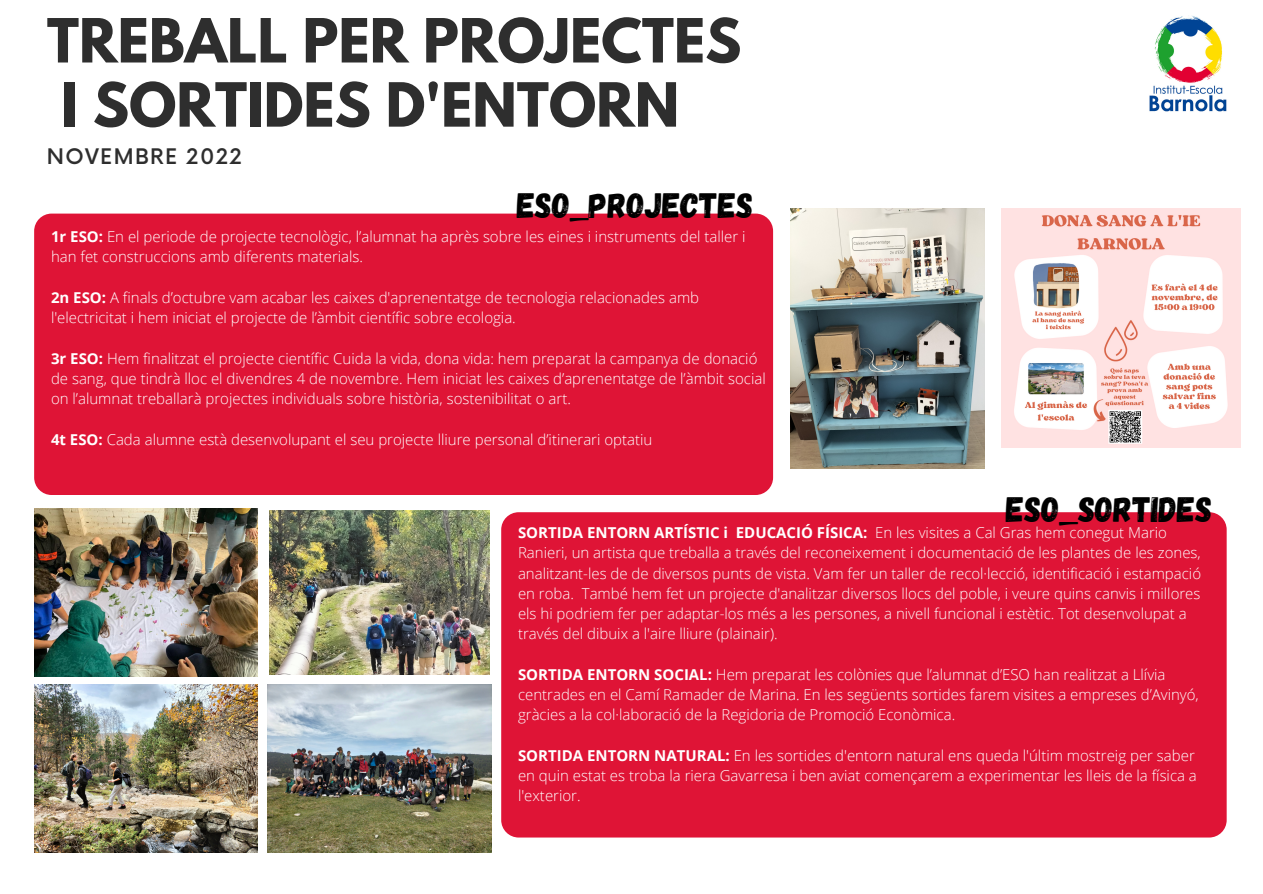
<style>
.page{position:relative;width:1263px;height:894px;background:#fff}
.page>*{position:absolute;margin:0;border:0;box-sizing:border-box;transform-origin:0 0}
.t1{font:700 53.85px/64.1px "League Spartan";color:#2e2e2e}
.t2{font:35.25px "Gagalin";color:#000}
.t3{font:500 20.85px "Now";letter-spacing:.065em;color:#2e2e2e}
.t4{font:300 15px/20.2px "Open Sans";color:#fff}
.s1{font-weight:700}
</style>
<div class="page">
<img style="left:1149px;top:16px;width:78px;height:96px">
<div style="left:34px;top:213px;width:739px;height:282px;background:#df1436;border-radius:17px"></div>
<div style="left:501px;top:512px;width:726px;height:325px;background:#df1436;border-radius:17px"></div>
<img style="left:34px;top:684px;width:224px;height:168px">
<img style="left:268px;top:684px;width:224px;height:168px">
<img style="left:34px;top:508px;width:224px;height:168px">
<img style="left:790px;top:208px;width:195px;height:260px">
<img style="left:270px;top:510px;width:219px;height:164px">
<img style="left:1001px;top:208px;width:239px;height:239px">
<h1 class="t1" style="left:47px;top:16px;width:696px">TREBALL PER PROJECTES<br>I SORTIDES D'ENTORN</h1>
<h3 class="t3" style="left:47px;top:145px;width:196px">NOVEMBRE 2022</h3>
<h2 class="t2" style="left:517px;top:183px;width:238px">ESO_PROJECTES</h2>
<p class="t4" style="left:51px;top:226px;width:696px"><span class="s1">1r ESO:</span> En el periode de projecte tecnològic, l’alumnat ha après sobre les eines i instruments del taller i han fet construccions amb diferents materials.</p>
<p class="t4" style="left:51px;top:287px;width:650px"><span class="s1">2n ESO:</span> A finals d’octubre vam acabar les caixes d'aprenentatge de tecnologia relacionades amb l'electricitat i hem iniciat el projecte de l’àmbit científic sobre ecologia.</p>
<p class="t4" style="left:51px;top:347px;width:716px"><span class="s1">3r ESO:</span> Hem finalitzat el projecte científic Cuida la vida, dona vida: hem preparat la campanya de donació de sang, que tindrà lloc el divendres 4 de novembre. Hem iniciat les caixes d’aprenentatge de l’àmbit social on l’alumnat treballarà projectes individuals sobre història, sostenibilitat o art.</p>
<p class="t4" style="left:51px;top:428px;width:603px"><span class="s1">4t ESO:</span> Cada alumne està desenvolupant el seu projecte lliure personal d’itinerari optatiu</p>
<h2 class="t2" style="left:1006px;top:487px;width:207px">ESO_SORTIDES</h2>
<p class="t4" style="left:518px;top:522px;width:685px"><span class="s1">SORTIDA ENTORN ARTÍSTIC i EDUCACIÓ FÍSICA:</span> En les visites a Cal Gras hem conegut Mario Ranieri, un artista que treballa a través del reconeixement i documentació de les plantes de les zones, analitzant-les de de diversos punts de vista. Vam fer un taller de recol·lecció, identificació i estampació en roba. També hem fet un projecte d'analitzar diversos llocs del poble, i veure quins canvis i millores els hi podriem fer per adaptar-los més a les persones, a nivell funcional i estètic. Tot desenvolupat a través del dibuix a l'aire lliure (plainair).</p>
<p class="t4" style="left:518px;top:663px;width:682px"><span class="s1">SORTIDA ENTORN SOCIAL:</span> Hem preparat les colònies que l’alumnat d’ESO han realitzat a Llívia centrades en el Camí Ramader de Marina. En les següents sortides farem visites a empreses d’Avinyó, gràcies a la col·laboració de la Regidoria de Promoció Econòmica.</p>
<p class="t4" style="left:518px;top:744px;width:680px"><span class="s1">SORTIDA ENTORN NATURAL:</span> En les sortides d'entorn natural ens queda l'últim mostreig per saber en quin estat es troba la riera Gavarresa i ben aviat començarem a experimentar les lleis de la física a l'exterior.</p>
</div>
